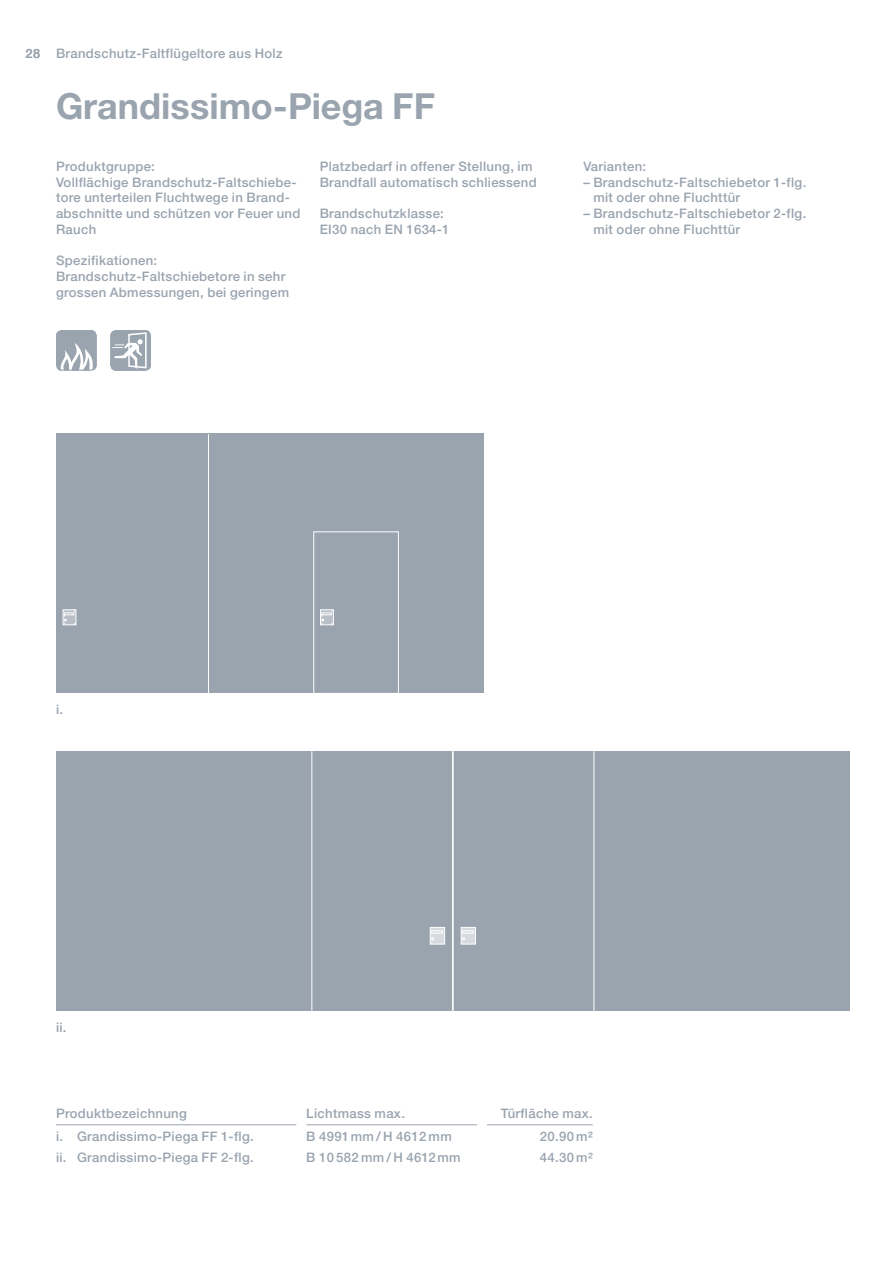
<style>
.page{position:relative;width:893px;height:1263px;background:#fff}
.page>*{position:absolute;margin:0;border:0;box-sizing:border-box;transform-origin:0 0}
.Body_text{font:700 36px "Helvetica Neue LT Pro";color:#9aa4af}
.Body_text-2{font:500 13.2px/15.8px "Helvetica Neue LT Pro";letter-spacing:.025em;color:#9aa4af}
.Body_text-3{font:500 12.75px "Helvetica Neue LT Pro";color:#9aa4af}
</style>
<div class="page">
<div style="left:56px;top:434px;width:427px;height:259px;background:#9aa4af"></div>
<div style="left:452px;top:751px;width:398px;height:260px;background:#9aa4af"></div>
<div style="left:56px;top:751px;width:397px;height:260px;background:#9aa4af"></div>
<svg style="left:461px;top:927px;width:15px;height:17px"></svg>
<svg style="left:462px;top:928px;width:13px;height:15px"></svg>
<svg style="left:430px;top:927px;width:15px;height:17px"></svg>
<svg style="left:432px;top:928px;width:12px;height:15px"></svg>
<hr style="left:312px;top:751px;width:1px;height:260px;background:#fff">
<hr style="left:453px;top:751px;width:1px;height:260px;background:#fff">
<hr style="left:452px;top:751px;width:1px;height:260px;background:#fff">
<hr style="left:594px;top:751px;width:1px;height:260px;background:#fff">
<hr style="left:208px;top:434px;width:1px;height:260px;background:#fff">
<svg style="left:63px;top:610px;width:13px;height:15px"></svg>
<svg style="left:64px;top:610px;width:11px;height:14px"></svg>
<svg style="left:313px;top:531px;width:86px;height:162px"></svg>
<hr style="left:56px;top:1124px;width:241px;height:1px;background:#9aa4af">
<hr style="left:306px;top:1124px;width:171px;height:1px;background:#9aa4af">
<hr style="left:487px;top:1124px;width:106px;height:1px;background:#9aa4af">
<div style="left:56px;top:330px;width:41px;height:41px;background:#9aa4af;border-radius:6px"></div>
<svg style="left:61px;top:343px;width:32px;height:26px"></svg>
<div style="left:56px;top:330px;width:41px;height:41px;border:1px solid #9aa4af;border-radius:5px"></div>
<div style="left:110px;top:330px;width:41px;height:41px;background:#9aa4af;border-radius:6px"></div>
<svg style="left:112px;top:332px;width:35px;height:37px"></svg>
<div style="left:110px;top:330px;width:41px;height:41px;border:1px solid #9aa4af;border-radius:5px"></div>
<p class="Body_text-3" style="left:26px;top:46px;width:16px">28</p>
<p class="Body_text-2" style="left:56px;top:45px;width:228px">Brandschutz-Faltflügeltore aus Holz</p>
<p class="Body_text" style="left:56px;top:84px;width:381px">Grandissimo-Piega FF</p>
<p class="Body_text-2" style="left:56px;top:158px;width:100px">Produktgruppe:</p>
<p class="Body_text-2" style="left:56px;top:174px;width:246px">Vollflächige Brandschutz-Faltschiebe&shy;tore unterteilen Fluchtwege in Brand&shy;abschnitte und schützen vor Feuer und<br>Rauch</p>
<p class="Body_text-2" style="left:56px;top:253px;width:103px">Spezifikationen:</p>
<p class="Body_text-2" style="left:56px;top:268px;width:235px">Brandschutz-Faltschiebetore in sehr grossen Abmessungen, bei geringem</p>
<p class="Body_text-2" style="left:320px;top:158px;width:218px">Platzbedarf in offener Stellung, im<br>Brandfall automatisch schliessend</p>
<p class="Body_text-2" style="left:320px;top:205px;width:126px">Brandschutzklasse:</p>
<p class="Body_text-2" style="left:320px;top:221px;width:131px">EI30 nach EN 1634-1</p>
<p class="Body_text-2" style="left:583px;top:158px;width:64px">Varianten:</p>
<p class="Body_text-2" style="left:593px;top:174px;width:214px;text-indent:-10px">– Brandschutz-Faltschiebetor 1-flg. mit oder ohne Fluchttür</p>
<p class="Body_text-2" style="left:593px;top:205px;width:214px;text-indent:-10px">– Brandschutz-Faltschiebetor 2-flg. mit oder ohne Fluchttür</p>
<p class="Body_text-2" style="left:56px;top:702px;width:9px">i.</p>
<p class="Body_text-2" style="left:56px;top:1019px;width:12px">ii.</p>
<p class="Body_text-2" style="left:56px;top:1105px;width:132px">Produktbezeichnung</p>
<p class="Body_text-2" style="left:306px;top:1105px;width:100px">Lichtmass max.</p>
<p class="Body_text-2" style="left:501px;top:1105px;width:93px">Türfläche max.</p>
<p class="Body_text-2" style="left:56px;top:1128px;width:199px">i. Grandissimo-Piega FF 1-flg.</p>
<p class="Body_text-2" style="left:306px;top:1128px;width:147px">B 4991mm / H 4612 mm</p>
<p class="Body_text-2" style="left:540px;top:1128px;width:54px">20.90 m2</p>
<p class="Body_text-2" style="left:56px;top:1150px;width:199px">ii. Grandissimo-Piega FF 2-flg.</p>
<p class="Body_text-2" style="left:306px;top:1150px;width:156px">B 10 582 mm / H 4612mm</p>
<p class="Body_text-2" style="left:540px;top:1150px;width:54px">44.30 m2</p>
</div>
